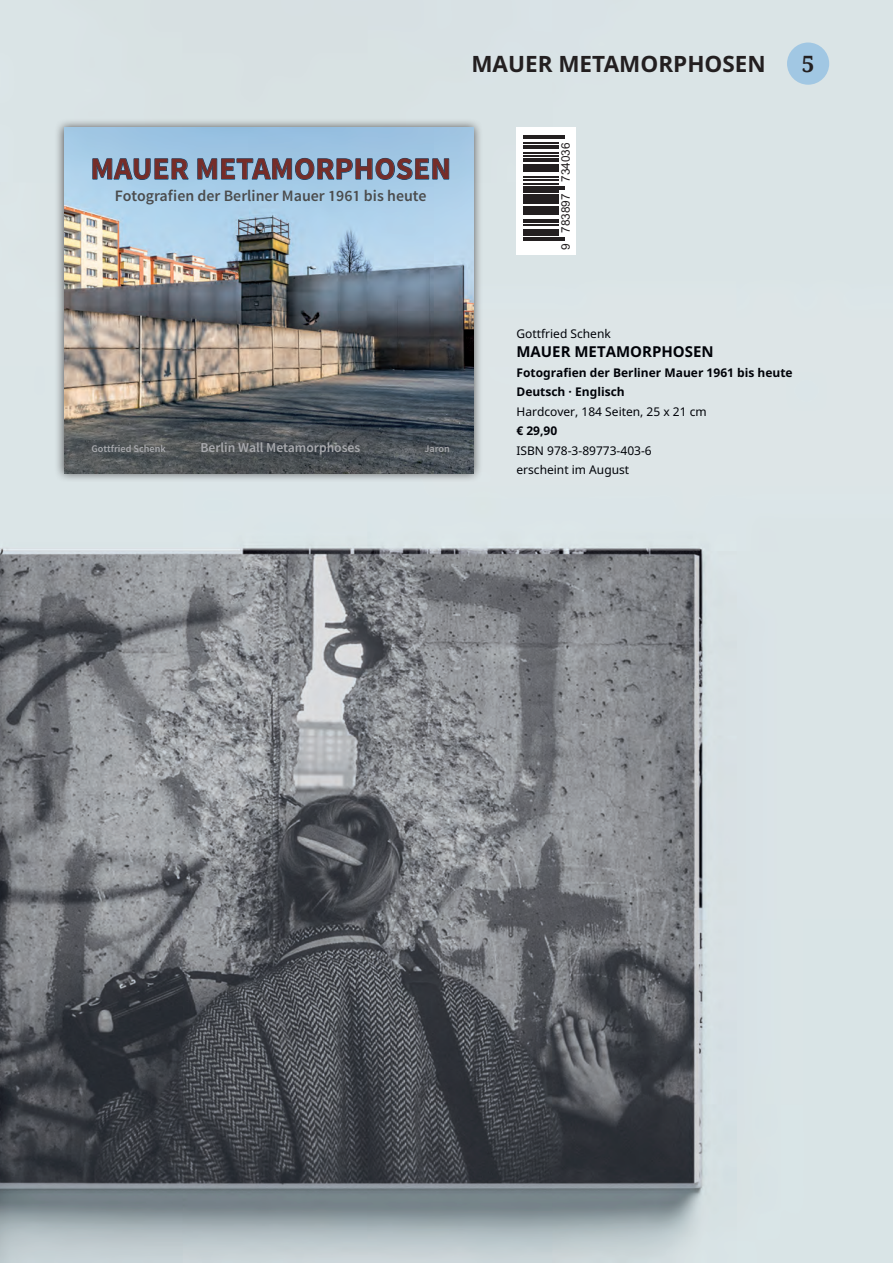
<style>
.page{position:relative;width:893px;height:1263px;background:#fff}
.page>*{position:absolute;margin:0;border:0;box-sizing:border-box;transform-origin:0 0}
.t1{font:700 31.2px "bs Sirah Sans 1";color:#752d29}
.t2{font:700 22.5px "Noto Sans";color:#231f20}
.t3{font:700 22.5px "Noto Serif";color:#231f20}
.t4{font:600 15.9px "bs Sirah Sans 1";color:#4b4c4d}
.t5{font:700 15px "Noto Sans";color:#000208}
.t6{font:600 13.65px "bs Sirah Sans 1";color:#a8a9ad}
.t7{font:12px/19.5px "Noto Sans";color:#000208}
.t8{font:700 12px/19.5px "Noto Sans";color:#000208}
.t9{font:11.85px "Arial";color:#231f20}
.t10{font:600 10.2px "bs Sirah Sans 1";color:#a8a9ad}
.t11{font:600 10.2px "bs Sirah Sans 1";color:#a5a6aa}
</style>
<div class="page">
<img style="left:0;top:0;width:893px;height:1263px">
<div style="left:787px;top:43px;width:42px;height:42px;background:#a1c7e3;border-radius:50%"></div>
<div style="left:54px;top:118px;width:429px;height:365px;background:#231f20;opacity:.75"></div>
<img style="left:65px;top:128px;width:408px;height:345px">
<svg style="left:92px;top:158px;width:97px;height:22px;background:#7dabca"></svg>
<svg style="left:197px;top:158px;width:252px;height:22px;background:#7caaca"></svg>
<svg style="left:517px;top:128px;width:59px;height:127px"></svg>
<hr style="left:524px;top:239px;width:41px;height:1px;background:#231f20">
<hr style="left:524px;top:237px;width:41px;height:1px;background:#231f20">
<hr style="left:524px;top:233px;width:35px;height:3px;background:#231f20">
<hr style="left:524px;top:229px;width:35px;height:3px;background:#231f20">
<hr style="left:524px;top:225px;width:35px;height:1px;background:#231f20">
<hr style="left:524px;top:222px;width:35px;height:1px;background:#231f20">
<hr style="left:524px;top:219px;width:35px;height:1px;background:#231f20">
<hr style="left:524px;top:214px;width:35px;height:1px;background:#231f20">
<hr style="left:524px;top:210px;width:35px;height:3px;background:#231f20">
<hr style="left:524px;top:206px;width:35px;height:3px;background:#231f20">
<hr style="left:524px;top:203px;width:35px;height:1px;background:#231f20">
<hr style="left:524px;top:198px;width:35px;height:4px;background:#231f20">
<hr style="left:524px;top:194px;width:35px;height:3px;background:#231f20">
<hr style="left:524px;top:190px;width:35px;height:3px;background:#231f20">
<hr style="left:524px;top:188px;width:41px;height:1px;background:#231f20">
<hr style="left:524px;top:186px;width:41px;height:1px;background:#231f20">
<hr style="left:524px;top:184px;width:35px;height:1px;background:#231f20">
<hr style="left:524px;top:179px;width:35px;height:1px;background:#231f20">
<hr style="left:524px;top:176px;width:35px;height:1px;background:#231f20">
<hr style="left:524px;top:171px;width:35px;height:1px;background:#231f20">
<hr style="left:524px;top:168px;width:35px;height:1px;background:#231f20">
<hr style="left:524px;top:164px;width:35px;height:3px;background:#231f20">
<hr style="left:524px;top:158px;width:35px;height:4px;background:#231f20">
<hr style="left:524px;top:155px;width:35px;height:1px;background:#231f20">
<hr style="left:524px;top:153px;width:35px;height:1px;background:#231f20">
<hr style="left:524px;top:147px;width:35px;height:1px;background:#231f20">
<hr style="left:524px;top:145px;width:35px;height:1px;background:#231f20">
<hr style="left:524px;top:143px;width:35px;height:1px;background:#231f20">
<hr style="left:524px;top:137px;width:41px;height:1px;background:#231f20">
<hr style="left:524px;top:135px;width:41px;height:1px;background:#231f20">
<h2 class="t2" style="left:471px;top:51px;width:296px">MAUER METAMORPHOSEN</h2>
<h2 class="t3" style="left:802px;top:48px;width:14px">5</h2>
<h1 class="t1" style="left:90px;top:148px;width:362px">MAUER METAMORPHOSEN</h1>
<h3 class="t4" style="left:115px;top:185px;width:313px">Fotografien der Berliner Mauer 1961 bis heute</h3>
<p class="t9" style="left:558px;top:250px;width:109px;rotate:-90deg">9 783897 734036</p>
<p class="t10" style="left:91px;top:442px;width:76px">Gottfried Schenk</p>
<p class="t6" style="left:200px;top:438px;width:161px">Berlin Wall Metamorphoses</p>
<p class="t11" style="left:424px;top:442px;width:27px">Jaron</p>
<p class="t7" style="left:516px;top:324px;width:96px">Gottfried Schenk</p>
<p class="t5" style="left:516px;top:343px;width:199px">MAUER METAMORPHOSEN</p>
<p class="t8" style="left:516px;top:363px;width:278px">Fotografien der Berliner Mauer 1961 bis heute<br>Deutsch · Englisch</p>
<p class="t7" style="left:516px;top:402px;width:192px">Hardcover, 184 Seiten, 25 x 21 cm</p>
<p class="t8" style="left:516px;top:421px;width:42px">€ 29,90</p>
<p class="t7" style="left:516px;top:441px;width:137px">ISBN 978-3-89773-403-6 erscheint im August</p>
</div>
